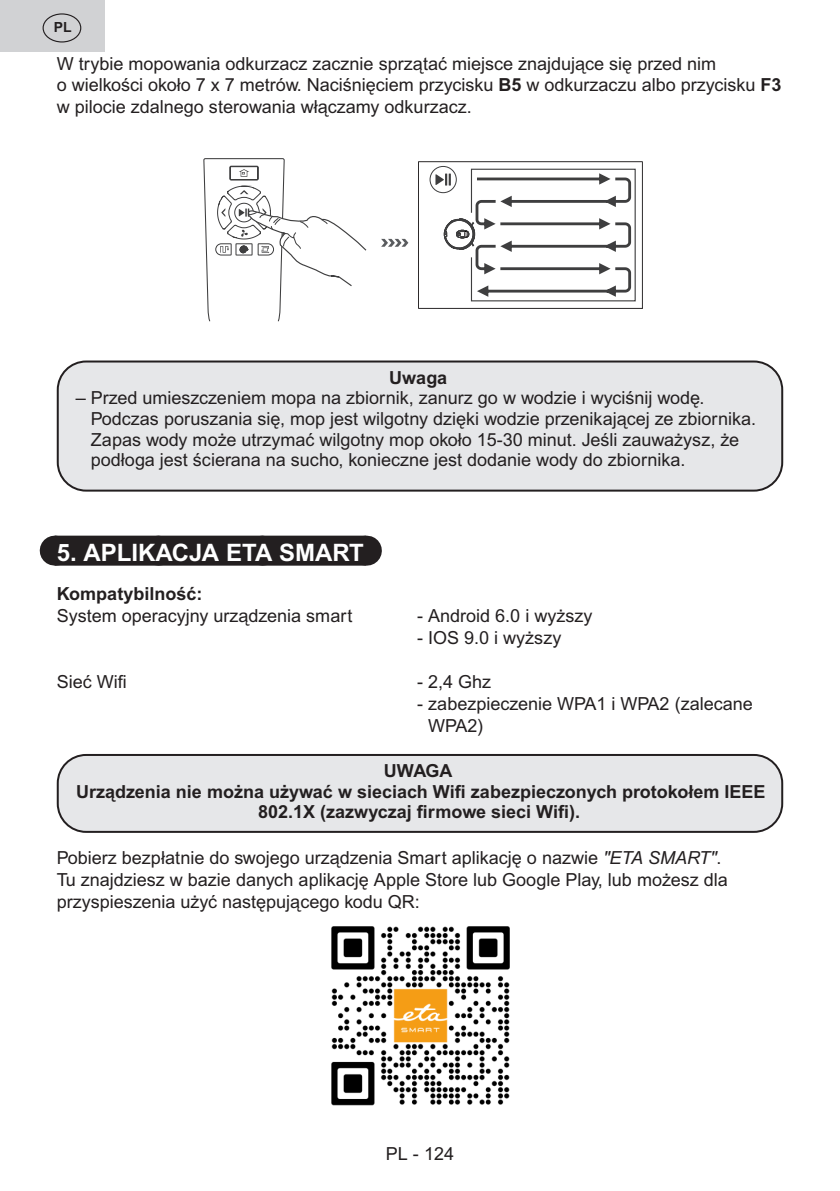
<style>
.page{position:relative;width:840px;height:1191px;background:#fff}
.page>*{position:absolute;margin:0;border:0;box-sizing:border-box;transform-origin:0 0}
.Grafický_nadpis_ETA{font:700 24px "Arial MT Pro";color:#fff}
._3_Text{font:18px/20.6px "Arial MT Pro";color:#231f20}
._3_Text-2{font:700 18px/20.6px "Arial MT Pro";color:#231f20;text-align:center}
.t1{font:700 14px "Arial MT Pro";color:#231f20}
.s1{font-weight:700}
.s2{font-style:italic}
</style>
<div class="page">
<div style="left:0;top:0;width:104px;height:51px;background:#d1d2d4"></div>
<div style="left:43px;top:13px;width:38px;height:30px;border:1px solid #231f20;border-radius:50%"></div>
<div style="left:55px;top:535px;width:310px;height:30px;background:#231f20"></div>
<svg style="left:158px;top:535px;width:156px;height:1px"></svg>
<hr style="left:365px;top:535px;width:1px;height:30px;background:#231f20">
<svg style="left:381px;top:239px;width:27px;height:8px"></svg>
<svg style="left:203px;top:158px;width:164px;height:164px"></svg>
<svg style="left:418px;top:161px;width:224px;height:148px"></svg>
<div style="left:58px;top:361px;width:723px;height:129px;background:#e6e7e9;border-radius:28px"></div>
<div style="left:57px;top:360px;width:725px;height:131px;border:2px solid #231f20;border-radius:28px"></div>
<div style="left:58px;top:755px;width:723px;height:77px;background:#e6e7e9;border-radius:28px"></div>
<div style="left:57px;top:754px;width:725px;height:79px;border:2px solid #231f20;border-radius:28px"></div>
<img style="left:331px;top:926px;width:179px;height:180px">
<p class="t1" style="left:54px;top:19px;width:19px">PL</p>
<p class="_3_Text" style="left:57px;top:54px;width:726px;line-height:21.6px">W trybie mopowania odkurzacz zacznie sprzątać miejsce znajdujące się przed nim<br>o wielkości około 7 x 7 metrów. Naciśnięciem przycisku <span class="s1">B5</span> w odkurzaczu albo przycisku <span class="s1">F3 </span>w pilocie zdalnego sterowania włączamy odkurzacz.</p>
<p class="_3_Text-2" style="left:389px;top:367px;width:59px">Uwaga</p>
<p class="_3_Text" style="left:91px;top:388px;width:666px;text-indent:-15px">– Przed umieszczeniem mopa na zbiornik, zanurz go w wodzie i wyciśnij wodę.<br>Podczas poruszania się, mop jest wilgotny dzięki wodzie przenikającej ze zbiornika.<br>Zapas wody może utrzymać wilgotny mop około 15-30 minut. Jeśli zauważysz, że podłoga jest ścierana na sucho, konieczne jest dodanie wody do zbiornika.</p>
<p class="Grafický_nadpis_ETA" style="left:57px;top:538px;width:308px">5. APLIKACJA ETA SMART</p>
<p class="_3_Text-2" style="left:57px;top:584px;width:147px">Kompatybilność:</p>
<p class="_3_Text" style="left:57px;top:606px;width:297px">System operacyjny urządzenia smart</p>
<p class="_3_Text" style="left:417px;top:606px;width:177px">- Android 6.0 i wyższy</p>
<p class="_3_Text" style="left:417px;top:628px;width:146px">- IOS 9.0 i wyższy</p>
<p class="_3_Text" style="left:57px;top:672px;width:71px">Sieć Wifi</p>
<p class="_3_Text" style="left:417px;top:672px;width:76px">- 2,4 Ghz</p>
<p class="_3_Text" style="left:428px;top:693px;width:326px;line-height:22px;text-indent:-11px">- zabezpieczenie WPA1 i WPA2 (zalecane<br>WPA2)</p>
<p class="_3_Text-2" style="left:383px;top:761px;width:70px">UWAGA</p>
<p class="_3_Text-2" style="left:76px;top:781px;width:690px">Urządzenia nie można używać w sieciach Wifi zabezpieczonych protokołem IEEE<br>802.1X (zazwyczaj firmowe sieci Wifi).</p>
<p class="_3_Text" style="left:57px;top:847px;width:672px;line-height:22px">Pobierz bezpłatnie do swojego urządzenia Smart aplikację o nazwie <span class="s2">"ETA SMART"</span>.<br>Tu znajdziesz w bazie danych aplikację Apple Store lub Google Play, lub możesz dla przyspieszenia użyć następującego kodu QR:</p>
<p class="_3_Text" style="left:386px;top:1144px;width:70px">PL - 124</p>
</div>
